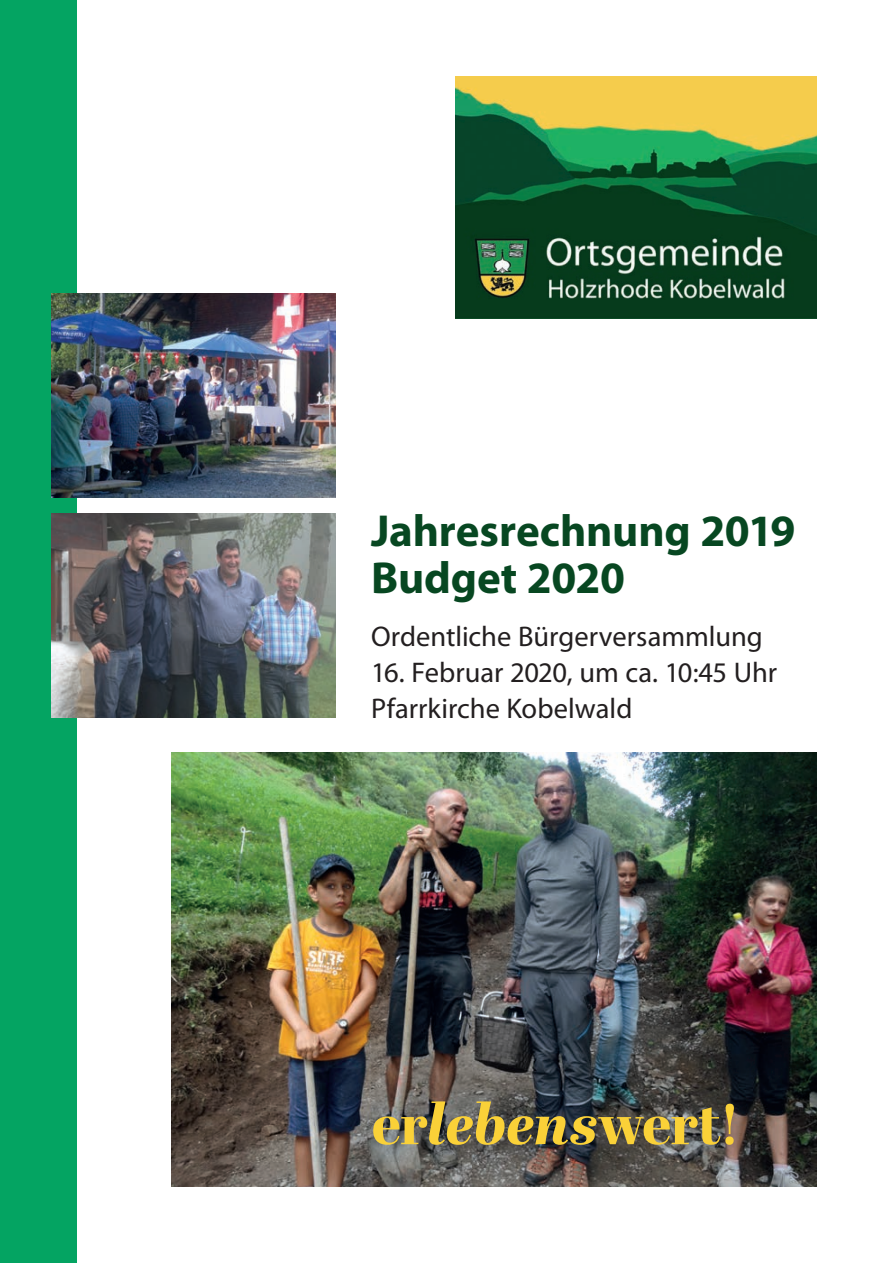
<style>
.page{position:relative;width:893px;height:1263px;background:#fff}
.page>*{position:absolute;margin:0;border:0;box-sizing:border-box;transform-origin:0 0}
.t1{font:800 57px "Abril Display";letter-spacing:-.015em;color:#fad138}
.t2{font:700 45px/47.2px "Myriad Pro";letter-spacing:-.005em;color:#074721}
.t3{font:28.5px/35.5px "Myriad Pro";color:#231f20}
.s1{font-style:italic}
</style>
<div class="page">
<img style="left:455px;top:77px;width:361px;height:242px">
<div style="left:0;top:0;width:77px;height:1263px;background:#04a462"></div>
<img style="left:51px;top:513px;width:285px;height:204px">
<img style="left:171px;top:753px;width:645px;height:433px">
<img style="left:51px;top:293px;width:285px;height:204px">
<h2 class="t2" style="left:371px;top:505px;width:426px">Jahresrechnung 2019<br>Budget 2020</h2>
<p class="t3" style="left:371px;top:619px;width:393px">Ordentliche Bürgerversammlung</p>
<p class="t3" style="left:371px;top:654px;width:408px">16. Februar 2020, um ca. 10:45 Uhr<br>Pfarrkirche Kobelwald</p>
<h1 class="t1" style="left:372px;top:1082px;width:370px">er<span class="s1">lebens</span>wert!</h1>
</div>
